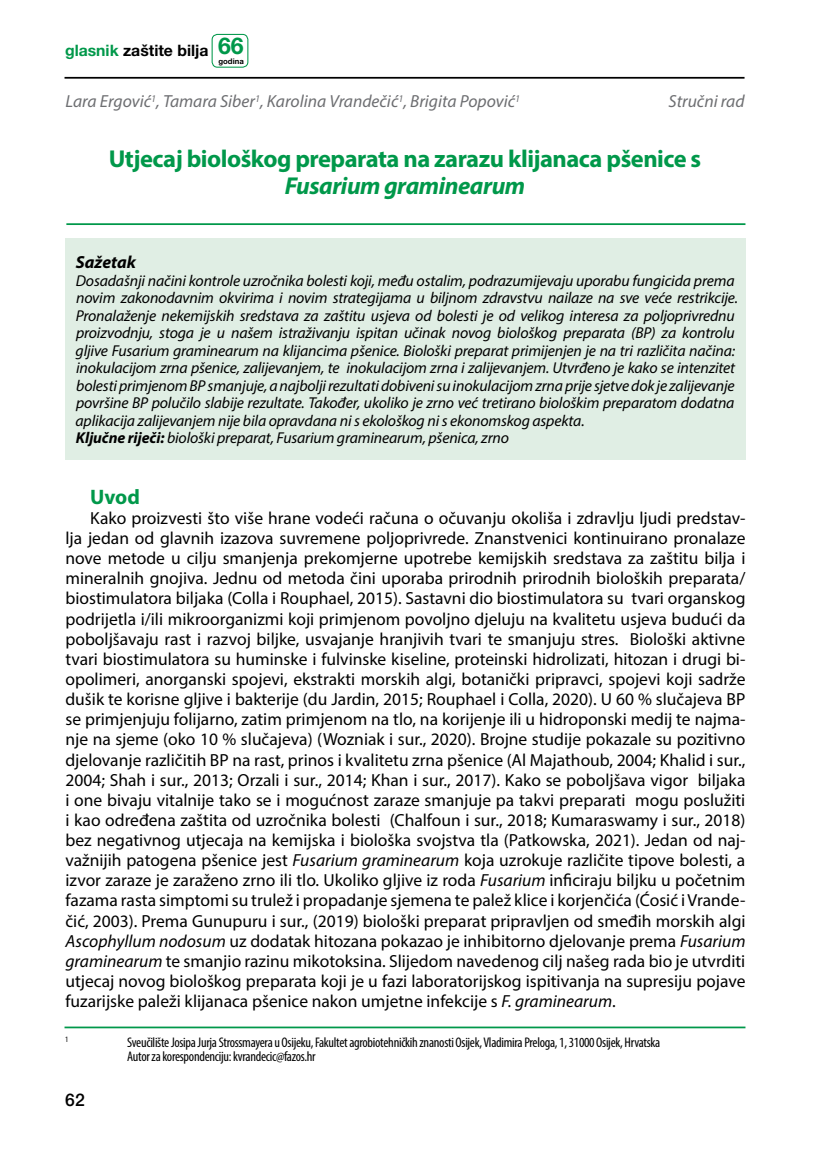
<style>
.page{position:relative;width:819px;height:1166px;background:#fff}
.page>*{position:absolute;margin:0;border:0;box-sizing:border-box;transform-origin:0 0}
.t1{font:700 24.5px "Myriad Pro";letter-spacing:-.02em;color:#00984a}
.t2{font:italic 700 24.5px "Myriad Pro";letter-spacing:-.02em;color:#00984a}
.t3{font:700 21px "Myriad Pro";color:#00984a}
.t4{font:17.5px/20.1px "Myriad Pro";color:#000;text-align:justify}
.t5{font:italic 17.5px "Myriad Pro";color:#6d6e71}
.t6{font:italic 700 17.5px "Myriad Pro";color:#000}
.t7{font:500 17.5px "Helvetica Neue LT Pro";color:#000}
.t8{font:italic 15.75px/17.5px "Myriad Pro";letter-spacing:-.01em;color:#000}
.t9{font:700 15.75px "Helvetica Neue LT Pro";color:#000}
.t10{font:condensed 14px/14px "Myriad Pro";letter-spacing:-.02em;color:#000}
.t11{font:condensed 8.22px "Myriad Pro";color:#000}
.t12{font:700 7.7px "Helvetica Neue LT Pro";color:#000}
.s1{color:#00984a}
.s2{font-size:23.1px;color:#00984a}
.s3{font-weight:700}
.s4{font-style:italic}
</style>
<div class="page">
<hr style="left:64px;top:77px;width:680px;height:2px;background:#000">
<div style="left:211px;top:34px;width:37px;height:34px;border:1px solid #00984a;border-radius:5px"></div>
<hr style="left:66px;top:223px;width:679px;height:2px;background:#00984a">
<div style="left:65px;top:238px;width:680px;height:222px;background:#e0eee4"></div>
<hr style="left:64px;top:1026px;width:681px;height:2px;background:#00984a">
<p class="t9" style="left:65px;top:41px;width:180px"><span class="s1">glasnik</span> zaštite bilja <span class="s2">66</span></p>
<p class="t12" style="left:218px;top:56px;width:27px">godina</p>
<p class="t5" style="left:65px;top:91px;width:456px">Lara Ergović<sup>1</sup>, Tamara Siber<sup>1</sup>, Karolina Vrandečić<sup>1</sup>, Brigita Popović<sup>1</sup></p>
<p class="t5" style="left:668px;top:91px;width:77px">Stručni rad</p>
<h1 class="t1" style="left:109px;top:142px;width:594px">Utjecaj biološkog preparata na zarazu klijanaca pšenice s</h1>
<h1 class="t2" style="left:285px;top:170px;width:242px">Fusarium graminearum</h1>
<p class="t6" style="left:76px;top:251px;width:62px">Sažetak</p>
<p class="t8" style="left:75px;top:271px;width:664px">Dosadašnji načini kontrole uzročnika bolesti koji, među ostalim, podrazumijevaju uporabu fungicida prema novim zakonodavnim okvirima i novim strategijama u biljnom zdravstvu nailaze na sve veće restrikcije.<br>Pronalaženje nekemijskih sredstava za zaštitu usjeva od bolesti je od velikog interesa za poljoprivrednu proizvodnju, stoga je u našem istraživanju ispitan učinak novog biološkog preparata (BP) za kontrolu gljive Fusarium graminearum na klijancima pšenice. Biološki preparat primijenjen je na tri različita načina: inokulacijom zrna pšenice, zalijevanjem, te inokulacijom zrna i zalijevanjem. Utvrđeno je kako se intenzitet bolesti primjenom BP smanjuje, a najbolji rezultati dobiveni su inokulacijom zrna prije sjetve dok je zalijevanje površine BP polučilo slabije rezultate. Također, ukoliko je zrno već tretirano biološkim preparatom dodatna aplikacija zalijevanjem nije bila opravdana ni s ekološkog ni s ekonomskog aspekta.<br><span class="s3">Ključne riječi:</span> biološki preparat, Fusarium graminearum, pšenica, zrno</p>
<p class="t3" style="left:90px;top:483px;width:51px">Uvod</p>
<p class="t4" style="left:65px;top:508px;width:681px;text-indent:25px">Kako proizvesti što više hrane vodeći računa o očuvanju okoliša i zdravlju ljudi predstav&shy;lja jedan od glavnih izazova suvremene poljoprivrede. Znanstvenici kontinuirano pronalaze nove metode u cilju smanjenja prekomjerne upotrebe kemijskih sredstava za zaštitu bilja i mineralnih gnojiva. Jednu od metoda čini uporaba prirodnih prirodnih bioloških preparata/ biostimulatora biljaka (Colla i Rouphael, 2015). Sastavni dio biostimulatora su tvari organskog podrijetla i/ili mikroorganizmi koji primjenom povoljno djeluju na kvalitetu usjeva budući da poboljšavaju rast i razvoj biljke, usvajanje hranjivih tvari te smanjuju stres. Biološki aktivne tvari biostimulatora su huminske i fulvinske kiseline, proteinski hidrolizati, hitozan i drugi bi&shy;opolimeri, anorganski spojevi, ekstrakti morskih algi, botanički pripravci, spojevi koji sadrže dušik te korisne gljive i bakterije (du Jardin, 2015; Rouphael i Colla, 2020). U 60 % slučajeva BP se primjenjuju folijarno, zatim primjenom na tlo, na korijenje ili u hidroponski medij te najma&shy;nje na sjeme (oko 10 % slučajeva) (Wozniak i sur., 2020). Brojne studije pokazale su pozitivno djelovanje različitih BP na rast, prinos i kvalitetu zrna pšenice (Al Majathoub, 2004; Khalid i sur., 2004; Shah i sur., 2013; Orzali i sur., 2014; Khan i sur., 2017). Kako se poboljšava vigor biljaka i one bivaju vitalnije tako se i mogućnost zaraze smanjuje pa takvi preparati mogu poslužiti i kao određena zaštita od uzročnika bolesti (Chalfoun i sur., 2018; Kumaraswamy i sur., 2018) bez negativnog utjecaja na kemijska i biološka svojstva tla (Patkowska, 2021). Jedan od naj&shy;važnijih patogena pšenice jest <span class="s4">Fusarium graminearum</span> koja uzrokuje različite tipove bolesti, a izvor zaraze je zaraženo zrno ili tlo. Ukoliko gljive iz roda <span class="s4">Fusarium</span> inficiraju biljku u početnim fazama rasta simptomi su trulež i propadanje sjemena te palež klice i korjenčića (Ćosić i Vrande&shy;čić, 2003). Prema Gunupuru i sur., (2019) biološki preparat pripravljen od smeđih morskih algi <span class="s4">Ascophyllum nodosum</span> uz dodatak hitozana pokazao je inhibitorno djelovanje prema <span class="s4">Fusarium graminearum</span> te smanjio razinu mikotoksina. Slijedom navedenog cilj našeg rada bio je utvrditi utjecaj novog biološkog preparata koji je u fazi laboratorijskog ispitivanja na supresiju pojave fuzarijske paleži klijanaca pšenice nakon umjetne infekcije s <span class="s4">F. graminearum</span>.</p>
<p class="t11" style="left:65px;top:1034px;width:5px">1</p>
<p class="t10" style="left:127px;top:1034px;width:534px">Sveučilište Josipa Jurja Strossmayera u Osijeku, Fakultet agrobiotehničkih znanosti Osijek, Vladimira Preloga, 1, 31000 Osijek, Hrvatska<br>Autor za korespondenciju: kvrandecic@fazos.hr</p>
<p class="t7" style="left:65px;top:1090px;width:21px">62</p>
</div>
